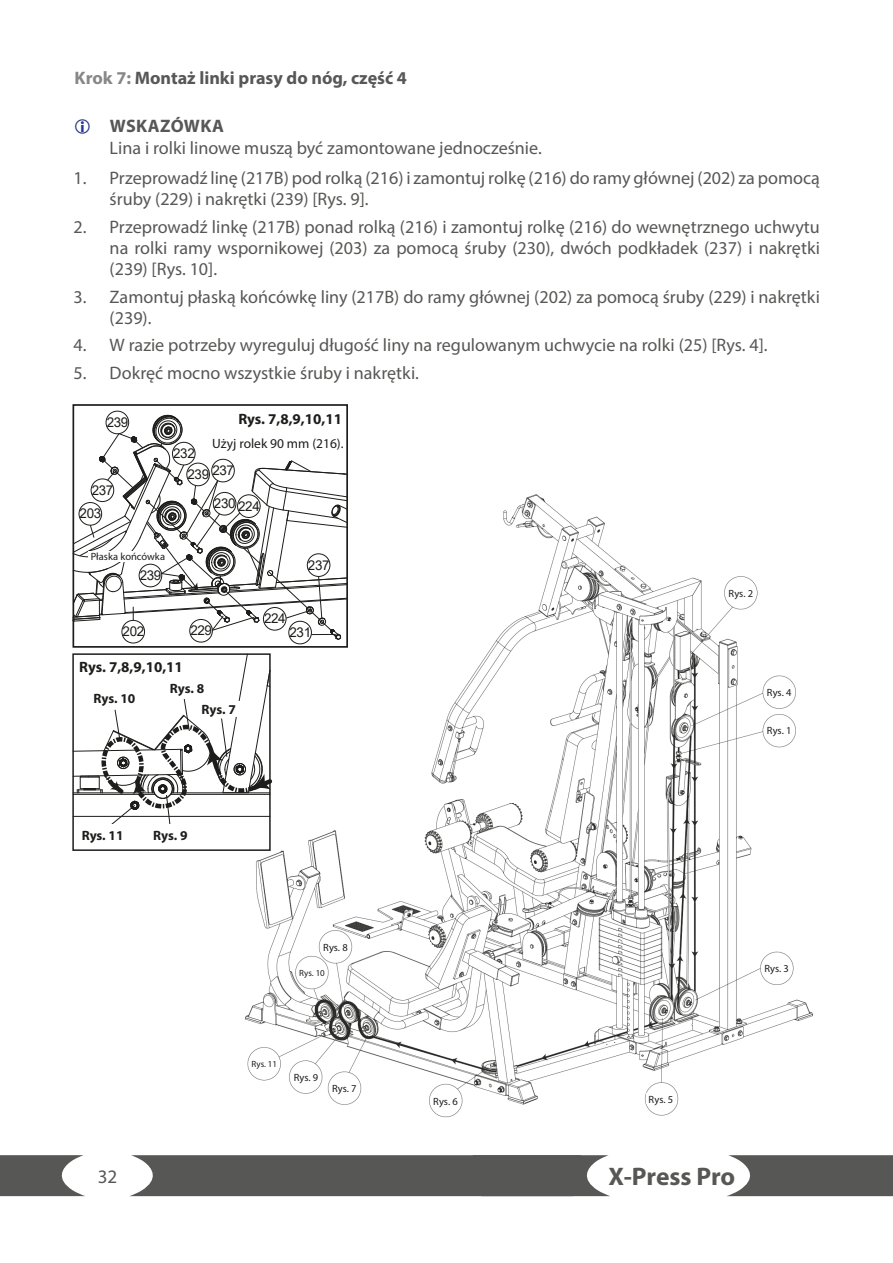
<style>
.page{position:relative;width:893px;height:1263px;background:#fff}
.page>*{position:absolute;margin:0;border:0;box-sizing:border-box;transform-origin:0 0}
.t1{font:700 25.5px "Myriad Pro";letter-spacing:-.005em;color:#575756}
.t2{font:19.05px "Myriad Pro";color:#575756}
.Text_Hinweise{font:18.15px/21.3px "Myriad Pro";color:#575756}
.t3{font:700 18.15px "Myriad Pro";color:#575756}
.t4{font:700 18.15px "Myriad Pro";letter-spacing:.02em;color:#575756}
.t5{font:16.5px "Arial";color:#1d1d1b}
.t6{font:700 15.15px "Arial";color:#1d1d1b}
.t7{font:700 15px "Myriad Pro";color:#1d1d1b}
.t8{font:13.5px "Arial";letter-spacing:-.025em;color:#1d1d1b}
.t9{font:700 13.5px "Myriad Pro";color:#1d1d1b}
.t10{font:13.5px "Myriad Pro";color:#1d1d1b}
.t11{font:700 13.5px "Arial";color:#1d1d1b}
.t12{font:12.15px "Arial";letter-spacing:-.025em;color:#1d1d1b}
.t13{font:12px "Arial";letter-spacing:-.025em;color:#1d1d1b}
.t14{font:10.5px "Myriad Pro";color:#1d1d1b}
.t15{font:700 10.2px "Times New Roman";color:#1d1d1b;scale:.9 1}
.t16{font:9px "Myriad Pro";color:#1d1d1b}
.s1{color:#878787}
</style>
<div class="page">
<img style="left:245px;top:494px;width:568px;height:624px">
<div style="left:122px;top:620px;width:23px;height:23px;border:1px solid #1d1d1b;border-radius:50%"></div>
<div style="left:72px;top:404px;width:276px;height:244px;border:2px solid #1d1d1b"></div>
<div style="left:190px;top:619px;width:23px;height:23px;border:1px solid #1d1d1b;border-radius:50%"></div>
<div style="left:106px;top:411px;width:23px;height:23px;border:1px solid #1d1d1b;border-radius:50%"></div>
<svg style="left:289px;top:621px;width:22px;height:23px"></svg>
<div style="left:289px;top:621px;width:23px;height:23px;border:1px solid #1d1d1b;border-radius:50%"></div>
<svg style="left:72px;top:415px;width:276px;height:225px"></svg>
<svg style="left:259px;top:852px;width:14px;height:3px"></svg>
<div style="left:72px;top:653px;width:199px;height:198px;border:2px solid #1d1d1b"></div>
<svg style="left:73px;top:654px;width:200px;height:188px"></svg>
<svg style="left:0;top:1155px;width:85px;height:41px"></svg>
<svg style="left:130px;top:1155px;width:480px;height:41px;background:#626261"></svg>
<svg style="left:727px;top:1155px;width:166px;height:41px;background:#686867"></svg>
<div style="left:236px;top:407px;width:109px;height:22px;background:#fff"></div>
<div style="left:77px;top:656px;width:108px;height:21px;background:#fff"></div>
<div style="left:88px;top:688px;width:53px;height:21px;background:#fff"></div>
<div style="left:161px;top:677px;width:52px;height:22px;background:#fff"></div>
<div style="left:195px;top:701px;width:47px;height:16px;background:#fff"></div>
<div style="left:144px;top:824px;width:53px;height:21px;background:#fff"></div>
<div style="left:76px;top:824px;width:53px;height:21px;background:#fff"></div>
<div style="left:726px;top:588px;width:29px;height:11px;background:#fff"></div>
<div style="left:765px;top:725px;width:29px;height:11px;background:#fff"></div>
<div style="left:765px;top:686px;width:29px;height:11px;background:#fff"></div>
<div style="left:762px;top:963px;width:29px;height:11px;background:#fff"></div>
<div style="left:646px;top:1093px;width:29px;height:11px;background:#fff"></div>
<div style="left:431px;top:1095px;width:29px;height:11px;background:#fff"></div>
<div style="left:330px;top:1083px;width:29px;height:10px;background:#fff"></div>
<div style="left:291px;top:1072px;width:29px;height:11px;background:#fff"></div>
<div style="left:249px;top:1058px;width:30px;height:11px;background:#fff"></div>
<div style="left:321px;top:941px;width:29px;height:11px;background:#fff"></div>
<div style="left:297px;top:967px;width:30px;height:11px;background:#fff"></div>
<div style="left:88px;top:551px;width:80px;height:10px;background:#fff"></div>
<p class="t3" style="left:75px;top:66px;width:334px"><span class="s1">Krok 7:</span> Montaż linki prasy do nóg, część 4</p>
<p class="t4" style="left:110px;top:114px;width:116px">WSKAZÓWKA</p>
<p class="Text_Hinweise" style="left:110px;top:137px;width:434px">Lina i rolki linowe muszą być zamontowane jednocześnie.</p>
<p class="Text_Hinweise" style="left:110px;top:167px;width:712px;text-indent:-36px">1. Przeprowadź linę (217B) pod rolką (216) i zamontuj rolkę (216) do ramy głównej (202) za pomocą śruby (229) i nakrętki (239) [Rys. 9].</p>
<p class="Text_Hinweise" style="left:110px;top:216px;width:712px;text-align:justify;text-indent:-36px">2. Przeprowadź linkę (217B) ponad rolką (216) i zamontuj rolkę (216) do wewnętrznego uchwytu na rolki ramy wspornikowej (203) za pomocą śruby (230), dwóch podkładek (237) i nakrętki (239) [Rys. 10].</p>
<p class="Text_Hinweise" style="left:110px;top:286px;width:712px;text-indent:-36px">3. Zamontuj płaską końcówkę liny (217B) do ramy głównej (202) za pomocą śruby (229) i nakrętki (239).</p>
<p class="Text_Hinweise" style="left:73px;top:334px;width:696px">4. W razie potrzeby wyreguluj długość liny na regulowanym uchwycie na rolki (25) [Rys. 4].</p>
<p class="Text_Hinweise" style="left:73px;top:362px;width:347px">5. Dokręć mocno wszystkie śruby i nakrętki.</p>
<p class="t7" style="left:238px;top:409px;width:105px">Rys. 7,8,9,10,11</p>
<p class="t10" style="left:212px;top:435px;width:133px">Użyj rolek 90 mm (216).</p>
<p class="t8" style="left:243px;top:217px;width:10px">A</p>
<p class="t8" style="left:181px;top:249px;width:23px">107</p>
<p class="t5" style="left:145px;top:257px;width:64px">Bolt End</p>
<p class="t8" style="left:191px;top:297px;width:16px">61</p>
<p class="t13" style="left:494px;top:330px;width:10px">D</p>
<p class="t8" style="left:268px;top:331px;width:16px">25</p>
<p class="t13" style="left:112px;top:334px;width:28px">217B</p>
<p class="t12" style="left:388px;top:335px;width:21px">107</p>
<p class="t8" style="left:181px;top:337px;width:32px">217B</p>
<p class="t8" style="left:328px;top:339px;width:16px">91</p>
<p class="t8" style="left:302px;top:341px;width:10px">A</p>
<p class="t13" style="left:549px;top:342px;width:28px">217B</p>
<p class="t13" style="left:657px;top:344px;width:21px">107</p>
<p class="t12" style="left:106px;top:405px;width:15px">27</p>
<p class="t6" style="left:236px;top:410px;width:106px">FIG 7,8,9,10,11</p>
<p class="t12" style="left:273px;top:413px;width:15px">61</p>
<p class="t8" style="left:107px;top:413px;width:23px">239</p>
<p class="t8" style="left:173px;top:444px;width:23px">232</p>
<p class="t8" style="left:92px;top:481px;width:23px">237</p>
<p class="t11" style="left:77px;top:482px;width:35px">FIG 5</p>
<p class="t12" style="left:92px;top:507px;width:10px">D</p>
<p class="t8" style="left:80px;top:504px;width:23px">203</p>
<p class="t15" style="left:133px;top:548px;width:40px">Flat End</p>
<p class="t14" style="left:91px;top:550px;width:76px">Płaska końcówka</p>
<p class="t8" style="left:140px;top:566px;width:23px">239</p>
<p class="t8" style="left:123px;top:622px;width:23px">202</p>
<p class="t8" style="left:212px;top:461px;width:23px">237</p>
<p class="t8" style="left:187px;top:465px;width:23px">239</p>
<p class="t8" style="left:214px;top:494px;width:23px">230</p>
<p class="t8" style="left:238px;top:497px;width:23px">224</p>
<p class="t8" style="left:264px;top:609px;width:23px">224</p>
<p class="t8" style="left:308px;top:556px;width:23px">237</p>
<p class="t8" style="left:190px;top:621px;width:23px">229</p>
<p class="t8" style="left:289px;top:623px;width:23px">231</p>
<p class="t11" style="left:79px;top:657px;width:95px">FIG 7,8,9,10,11</p>
<p class="t7" style="left:79px;top:657px;width:105px">Rys. 7,8,9,10,11</p>
<p class="t9" style="left:94px;top:690px;width:43px">Rys. 10</p>
<p class="t9" style="left:170px;top:680px;width:36px">Rys. 8</p>
<p class="t9" style="left:201px;top:701px;width:36px">Rys. 7</p>
<p class="t9" style="left:82px;top:826px;width:43px">Rys. 11</p>
<p class="t9" style="left:153px;top:826px;width:36px">Rys. 9</p>
<p class="t14" style="left:729px;top:587px;width:26px">Rys. 2</p>
<p class="t14" style="left:767px;top:686px;width:26px">Rys. 4</p>
<p class="t14" style="left:767px;top:724px;width:26px">Rys. 1</p>
<p class="t14" style="left:323px;top:941px;width:26px">Rys. 8</p>
<p class="t16" style="left:299px;top:967px;width:27px">Rys. 10</p>
<p class="t14" style="left:764px;top:962px;width:26px">Rys. 3</p>
<p class="t16" style="left:251px;top:1059px;width:27px">Rys. 11</p>
<p class="t14" style="left:294px;top:1071px;width:26px">Rys. 9</p>
<p class="t14" style="left:332px;top:1082px;width:26px">Rys. 7</p>
<p class="t14" style="left:433px;top:1094px;width:26px">Rys. 6</p>
<p class="t14" style="left:649px;top:1093px;width:26px">Rys. 5</p>
<p class="t2" style="left:98px;top:1165px;width:21px">32</p>
<h1 class="t1" style="left:608px;top:1159px;width:128px">X-Press Pro</h1>
</div>
